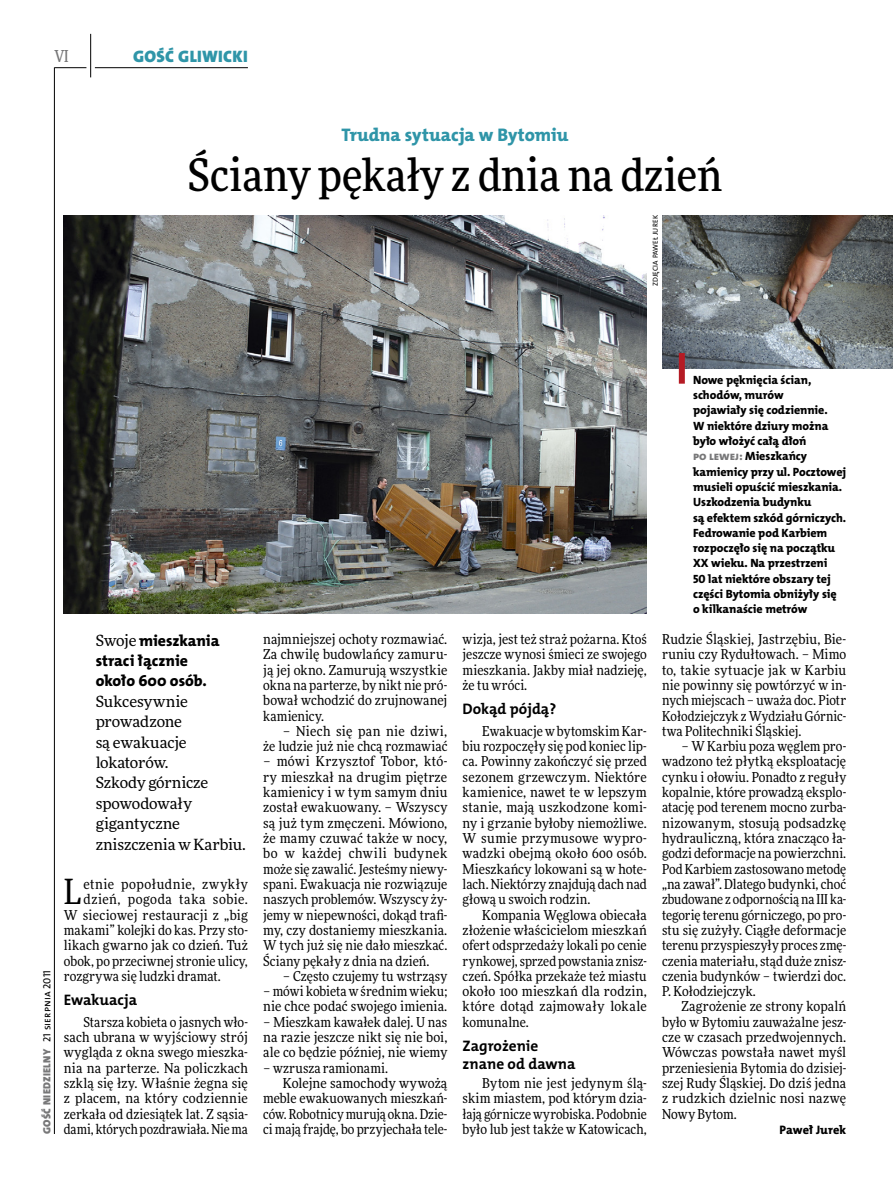
<style>
.page{position:relative;width:893px;height:1191px;background:#fff}
.page>*{position:absolute;margin:0;border:0;box-sizing:border-box;transform-origin:0 0}
.t1{font:500 45px "Freeday Narrow";color:#000}
.t2{font:34.8px "Freeday Narrow News";color:#000}
.t3{font:18.3px "The Mix HP8 Ex Bld";color:#2f95a8}
.t4{font:16.65px "The Mix HP9 Blk";letter-spacing:.02em;color:#2f95a8}
.t5{font:500 16.5px "Freeday Narrow";color:#777778;scale:.9 1}
.t6{font:15.75px/20.4px "The Mix HP8 Ex Bld";letter-spacing:-.005em;color:#000}
.t7{font:15.45px/20.4px "Freeday News";letter-spacing:-.01em;color:#000}
.t8{font:15.3px/17.7px "The Mix HP7 Bld";color:#000}
.t9{font:13.65px/15.3px "Freeday Narrow News";letter-spacing:.005em;color:#000;text-align:justify}
.t10{font:13.65px "Freeday Narrow News";letter-spacing:.04em;color:#000}
.t11{font:13.65px "Freeday Narrow News";letter-spacing:.035em;color:#000}
.t12{font:12.3px "The Mix HP8 Ex Bld";color:#000}
.t13{font:12px/15.3px "The Mix HP8 Ex Bld";letter-spacing:-.005em;color:#000}
.t14{font:10.5px "The Mix HP9 Blk";letter-spacing:.025em;color:#777778}
.t15{font:7.2px "The Mix HP5 Plain";letter-spacing:.015em;color:#000}
.s1{color:#777778}
.s2{font-family:"The Mix HP5 Plain";color:#000}
.s3{font-family:"Freeday News";font-size:15.45px}
</style>
<div class="page">
<hr style="left:54px;top:67px;width:1px;height:1067px;background:#000">
<hr style="left:90px;top:34px;width:1px;height:43px;background:#000">
<hr style="left:54px;top:67px;width:32px;height:1px;background:#000">
<hr style="left:95px;top:67px;width:153px;height:1px;background:#000">
<img style="left:64px;top:215px;width:583px;height:398px">
<img style="left:662px;top:215px;width:231px;height:153px">
<div style="left:679px;top:353px;width:6px;height:31px;background:#b51b24"></div>
<p class="t5" style="left:54px;top:46px;width:17px">VI</p>
<p class="t4" style="left:133px;top:46px;width:116px">GOŚĆ GLIWICKI</p>
<h3 class="t3" style="left:342px;top:123px;width:228px">Trudna sytuacja w Bytomiu</h3>
<h1 class="t1" style="left:188px;top:147px;width:536px">Ściany pękały z dnia na dzień</h1>
<p class="t15" style="left:651px;top:286px;width:71px;rotate:-90deg">zdjęcia Paweł Jurek</p>
<p class="t13" style="left:693px;top:372px;width:155px">Nowe pęknięcia ścian, schodów, murów<br>pojawiały się codziennie.<br>W niektóre dziury można było włożyć całą dłoń<br><span class="s1">po lewej:</span> Mieszkańcy kamienicy przy ul. Pocztowej musieli opuścić mieszkania.<br>Uszkodzenia budynku<br>są efektem szkód górniczych.<br>Fedrowanie pod Karbiem rozpoczęło się na początku<br>XX wieku. Na przestrzeni<br>50 lat niektóre obszary tej części Bytomia obniżyły się o kilkanaście metrów</p>
<p class="t14" style="left:40px;top:1134px;width:165px;rotate:-90deg">GOŚĆ NIEDZIELNY <span class="s2">21 sierpnia 2011</span></p>
<p class="t6" style="left:96px;top:630px;width:125px"><span class="s3">Swoje</span> mieszkania straci łącznie około 600 osób.</p>
<p class="t7" style="left:96px;top:691px;width:152px">Sukcesywnie prowadzone<br>są ewakuacje lokatorów.<br>Szkody górnicze spowodowały gigantyczne zniszczenia w Karbiu.</p>
<h2 class="t2" style="left:64px;top:870px;width:19px">L</h2>
<p class="t10" style="left:84px;top:875px;width:166px">etnie popołudnie, zwykły</p>
<p class="t11" style="left:84px;top:891px;width:166px">dzień, pogoda taka sobie.</p>
<p class="t9" style="left:64px;top:907px;width:186px">W sieciowej restauracji z „big</p>
<p class="t9" style="left:64px;top:922px;width:186px">makami” kolejki do kas. Przy sto-</p>
<p class="t9" style="left:64px;top:937px;width:186px">likach gwarno jak co dzień. Tuż</p>
<p class="t9" style="left:64px;top:953px;width:186px">obok, po przeciwnej stronie ulicy,</p>
<p class="t9" style="left:64px;top:968px;width:159px">rozgrywa się ludzki dramat.</p>
<p class="t8" style="left:64px;top:991px;width:75px">Ewakuacja</p>
<p class="t9" style="left:64px;top:1014px;width:186px;text-indent:20px">Starsza kobieta o jasnych wło&shy;sach ubrana w wyjściowy strój wygląda z okna swego mieszka&shy;nia na parterze. Na policzkach szklą się łzy. Właśnie żegna się z placem, na który codziennie zerkała od dziesiątek lat. Z sąsia&shy;dami, których pozdrawiała. Nie ma</p>
<p class="t9" style="left:263px;top:631px;width:186px">najmniejszej ochoty rozmawiać.<br>Za chwilę budowlańcy zamuru&shy;ją jej okno. Zamurują wszystkie okna na parterze, by nikt nie pró&shy;bował wchodzić do zrujnowanej kamienicy.</p>
<p class="t9" style="left:263px;top:723px;width:186px;text-align:right">– Niech się pan nie dziwi,<br>że ludzie już nie chcą rozmawiać</p>
<p class="t9" style="left:263px;top:754px;width:186px">– mówi Krzysztof Tobor, któ&shy;ry mieszkał na drugim piętrze kamienicy i w tym samym dniu został ewakuowany. – Wszyscy są już tym zmęczeni. Mówiono, że mamy czuwać także w nocy, bo w każdej chwili budynek może się zawalić. Jesteśmy niewy&shy;spani. Ewakuacja nie rozwiązuje naszych problemów. Wszyscy ży&shy;jemy w niepewności, dokąd trafi&shy;my, czy dostaniemy mieszkania.<br>W tych już się nie dało mieszkać.<br>Ściany pękały z dnia na dzień.</p>
<p class="t9" style="left:283px;top:968px;width:166px">– Często czujemy tu wstrząsy</p>
<p class="t9" style="left:263px;top:983px;width:186px">– mówi kobieta w średnim wieku; nie chce podać swojego imienia.</p>
<p class="t9" style="left:263px;top:1014px;width:186px">– Mieszkam kawałek dalej. U nas na razie jeszcze nikt się nie boi, ale co będzie później, nie wiemy</p>
<p class="t9" style="left:263px;top:1060px;width:126px">– wzrusza ramionami.</p>
<p class="t9" style="left:283px;top:1075px;width:166px">Kolejne samochody wywożą</p>
<p class="t9" style="left:263px;top:1090px;width:186px">meble ewakuowanych mieszkań-</p>
<p class="t9" style="left:263px;top:1106px;width:186px">ców. Robotnicy murują okna. Dzie-</p>
<p class="t9" style="left:263px;top:1121px;width:186px">ci mają frajdę, bo przyjechała tele-</p>
<p class="t9" style="left:463px;top:631px;width:186px">wizja, jest też straż pożarna. Ktoś jeszcze wynosi śmieci ze swojego mieszkania. Jakby miał nadzieję, że tu wróci.</p>
<p class="t8" style="left:463px;top:700px;width:95px">Dokąd pójdą?</p>
<p class="t9" style="left:463px;top:723px;width:186px;text-indent:20px">Ewakuacje w bytomskim Kar&shy;biu rozpoczęły się pod koniec lip&shy;ca. Powinny zakończyć się przed sezonem grzewczym. Niektóre kamienice, nawet te w lepszym stanie, mają uszkodzone komi&shy;ny i grzanie byłoby niemożliwe.<br>W sumie przymusowe wypro&shy;wadzki obejmą około 600 osób.<br>Mieszkańcy lokowani są w hote&shy;lach. Niektórzy znajdują dach nad głową u swoich rodzin.</p>
<p class="t9" style="left:463px;top:907px;width:186px;text-indent:20px">Kompania Węglowa obiecała złożenie właścicielom mieszkań ofert odsprzedaży lokali po cenie rynkowej, sprzed powstania znisz&shy;czeń. Spółka przekaże też miastu około 100 mieszkań dla rodzin, które dotąd zajmowały lokale komunalne.</p>
<p class="t8" style="left:463px;top:1037px;width:114px">Zagrożenie znane od dawna</p>
<p class="t9" style="left:463px;top:1075px;width:186px;text-indent:20px">Bytom nie jest jedynym ślą&shy;skim miastem, pod którym dzia&shy;łają górnicze wyrobiska. Podobnie było lub jest także w Katowicach,</p>
<p class="t9" style="left:662px;top:631px;width:186px">Rudzie Śląskiej, Jastrzębiu, Bie&shy;runiu czy Rydułtowach. – Mimo to, takie sytuacje jak w Karbiu nie powinny się powtórzyć w in&shy;nych miejscach – uważa doc. Piotr Kołodziejczyk z Wydziału Górnic&shy;twa Politechniki Śląskiej.</p>
<p class="t9" style="left:662px;top:738px;width:186px;text-indent:20px">– W Karbiu poza węglem pro&shy;wadzono też płytką eksploatację cynku i ołowiu. Ponadto z reguły kopalnie, które prowadzą eksplo&shy;atację pod terenem mocno zurba&shy;nizowanym, stosują podsadzkę hydrauliczną, która znacząco ła&shy;godzi deformacje na powierzchni.<br>Pod Karbiem zastosowano metodę „na zawał”. Dlatego budynki, choć zbudowane z odpornością na III ka&shy;tegorię terenu górniczego, po pro&shy;stu się zużyły. Ciągłe deformacje terenu przyspieszyły proces zmę&shy;czenia materiału, stąd duże znisz&shy;czenia budynków – twierdzi doc.<br>P. Kołodziejczyk.</p>
<p class="t9" style="left:662px;top:998px;width:186px;text-indent:20px">Zagrożenie ze strony kopalń było w Bytomiu zauważalne jesz&shy;cze w czasach przedwojennych.<br>Wówczas powstała nawet myśl przeniesienia Bytomia do dzisiej&shy;szej Rudy Śląskiej. Do dziś jedna z rudzkich dzielnic nosi nazwę Nowy Bytom.</p>
<p class="t12" style="left:780px;top:1122px;width:68px">Paweł Jurek</p>
</div>
